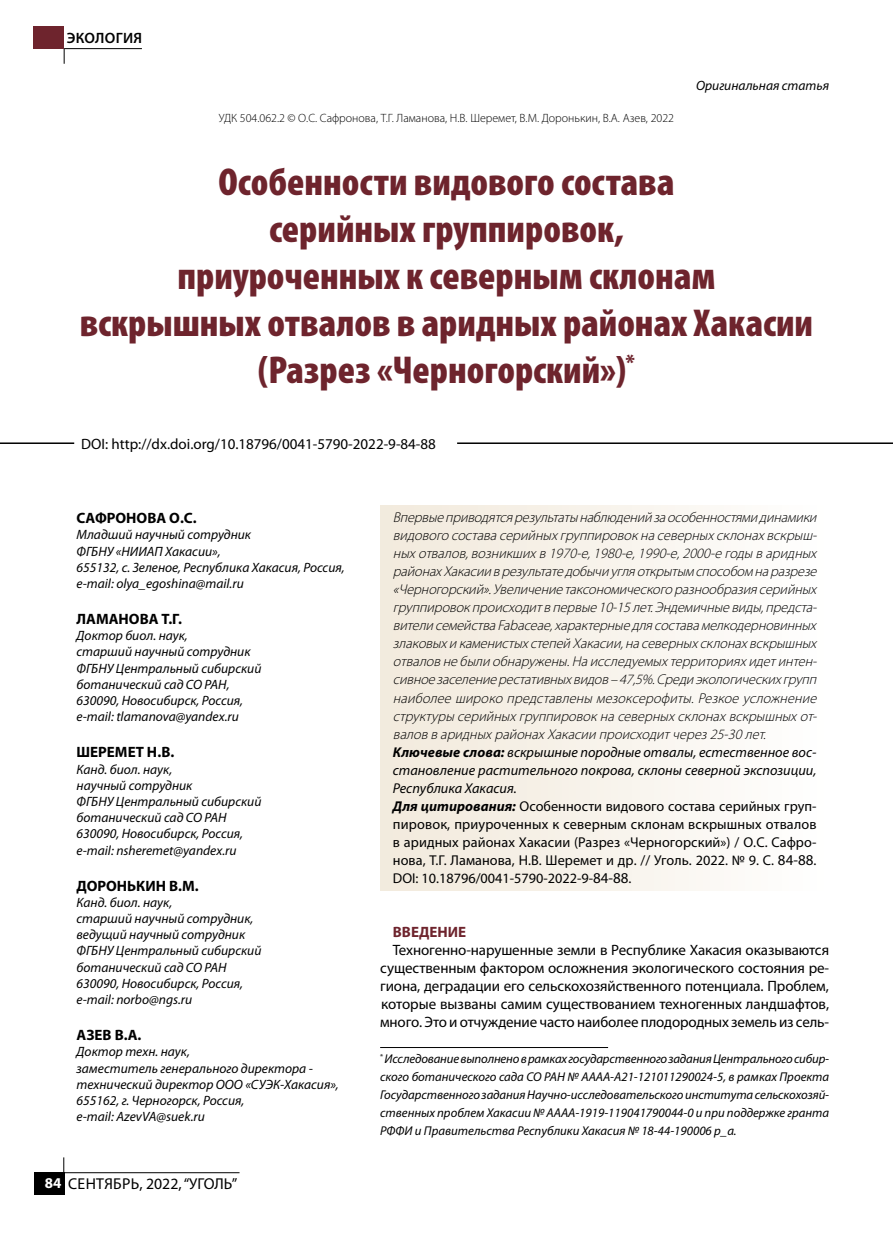
<style>
.page{position:relative;width:893px;height:1234px;background:#fff}
.page>*{position:absolute;margin:0;border:0;box-sizing:border-box;transform-origin:0 0}
.t1{font:900 condensed 39px/46.8px "Myriad Pro";color:#6e242d;text-align:center}
.t2{font:15.75px "Myriad Pro";letter-spacing:.01em;color:#000}
.t3{font:15px/18px "Myriad Pro";letter-spacing:-.01em;color:#000;text-align:justify}
.t4{font:700 15px "Myriad Pro";color:#000}
.t5{font:600 15px "Myriad Pro";letter-spacing:.02em;color:#000}
.t6{font:700 15px "Myriad Pro";color:#6e242d}
.t7{font:italic 300 14.25px/18px "Myriad Pro";color:#000}
.t8{font:italic 13.5px/16.2px "Myriad Pro";color:#000}
.t9{font:italic 12.75px/18px "Myriad Pro";color:#000;text-align:justify}
.t10{font:300 12px "Myriad Pro";color:#000}
.s1{font-weight:700}
.s2{font-weight:400}
.s3{font-weight:400;font-style:normal}
.s4{font-weight:400;font-style:normal;font-size:15px}
.s5{font-weight:700;font-size:15px;color:#fff}
</style>
<div class="page">
<div style="left:380px;top:506px;width:449px;height:384px;background:linear-gradient(to right,#f2e9db,#fffefd)"></div>
<hr style="left:0;top:442px;width:74px;height:2px;background:#000">
<hr style="left:457px;top:442px;width:436px;height:2px;background:#000">
<div style="left:34px;top:1171px;width:30px;height:23px;background:#000"></div>
<hr style="left:64px;top:1171px;width:176px;height:1px;background:#000">
<svg style="left:63px;top:1157px;width:1px;height:15px"></svg>
<hr style="left:64px;top:48px;width:78px;height:1px;background:#000">
<svg style="left:64px;top:48px;width:1px;height:16px"></svg>
<div style="left:34px;top:27px;width:30px;height:22px;background:#6e242d"></div>
<hr style="left:380px;top:1046px;width:228px;height:1px;background:#000">
<p class="t5" style="left:67px;top:28px;width:75px">ЭКОЛОГИЯ</p>
<p class="t10" style="left:219px;top:111px;width:457px">УДК 504.062.2 © О.С. Сафронова, Т.Г. Ламанова, Н.В. Шеремет, В.М. Доронькин, В.А. Азев, 2022</p>
<p class="t8" style="left:696px;top:77px;width:135px">Оригинальная статья</p>
<h1 class="t1" style="left:80px;top:158px;width:735px">Особенности видового состава<br>серийных группировок,<br>приуроченных к северным склонам<br>вскрышных отвалов в аридных районах Хакасии (Разрез «Черногорский»)<sup>*</sup></h1>
<p class="t3" style="left:81px;top:434px;width:356px">DOI: http://dx.doi.org/10.18796/0041-5790-2022-9-84-88</p>
<p class="t7" style="left:393px;top:508px;width:429px">Впервыеприводятсярезультаты наблюденийзаособенностямидинамики видового составасерийныхгруппировокнасеверныхсклонахвскрыш&shy;ныхотвалов,возникшихв1970-е,1980-е,1990-е,2000-егоды варидных районахХакасииврезультатедобычиугляоткрытым способом наразрезе «Черногорский».Увеличениетаксономического разнообразиясерийных группировокпроисходитвпервые10-15лет.Эндемичныевиды,предста&shy;вителисемействаFabaceae,характерныедлясоставамелкодерновинных злаковыхи каменистыхстепей Хакасии,насеверныхсклонахвскрышных отваловнебыли обнаружены.Наисследуемыхтерриторияхидетинтен&shy;сивноезаселениерестативныхвидов–47,5%.Средиэкологическихгрупп наиболее широко представлены мезоксерофиты.Резкое усложнение структуры серийныхгруппировокнасеверныхсклонахвскрышныхот&shy;валовваридныхрайонахХакасии происходитчерез25-30лет.<br><span class="s1">Ключевые слова:</span> <span class="s2">вскрышные породные отвалы, естественное вос&shy;становление растительного покрова, склоны северной экспозиции, Республика Хакасия.<br></span><span class="s1">Для цитирования:</span> <span class="s3">Особенности видового состава серийных груп&shy;пировок, приуроченных к северным склонам вскрышных отвалов в аридных районах Хакасии (Разрез «Черногорский») / О.С. Сафро&shy;нова, Т.Г. Ламанова, Н.В. Шеремет и др. // Уголь. 2022. № 9. С.</span> <span class="s4">84-88</span><span class="s3">.<br>DOI: 10.18796/0041-5790-2022-9-</span><span class="s4">84-88</span><span class="s3">.</span></p>
<p class="t4" style="left:77px;top:508px;width:122px">САФРОНОВА О.С.</p>
<p class="t8" style="left:77px;top:526px;width:270px">Младший научный сотрудник<br>ФГБНУ «НИИАП Хакасии»,<br>655132, с. Зеленое, Республика Хакасия, Россия, e-mail: olya_egoshina@mail.ru</p>
<p class="t4" style="left:77px;top:609px;width:107px">ЛАМАНОВА Т.Г.</p>
<p class="t8" style="left:77px;top:627px;width:186px">Доктор биол. наук,<br>старший научный сотрудник<br>ФГБНУ Центральный сибирский ботанический сад СО РАН,<br>630090, Новосибирск, Россия, e-mail: tlamanova@yandex.ru</p>
<p class="t4" style="left:77px;top:742px;width:99px">ШЕРЕМЕТ Н.В.</p>
<p class="t8" style="left:77px;top:760px;width:186px">Канд. биол. наук,<br>научный сотрудник<br>ФГБНУ Центральный сибирский ботанический сад СО РАН<br>630090, Новосибирск, Россия, e-mail: nsheremet@yandex.ru</p>
<p class="t4" style="left:77px;top:875px;width:124px">ДОРОНЬКИН В.М.</p>
<p class="t8" style="left:77px;top:893px;width:186px">Канд. биол. наук,<br>старший научный сотрудник, ведущий научный сотрудник<br>ФГБНУ Центральный сибирский ботанический сад СО РАН<br>630090, Новосибирск, Россия, e-mail: norbo@ngs.ru</p>
<p class="t4" style="left:77px;top:1025px;width:66px">АЗЕВ В.А.</p>
<p class="t8" style="left:77px;top:1043px;width:264px">Доктор техн. наук,<br>заместитель генерального директора - технический директор ООО «СУЭК-Хакасия»,<br>655162, г. Черногорск, Россия,<br>e-mail: AzevVA@suek.ru</p>
<p class="t9" style="left:380px;top:1049px;width:451px"><sup>*</sup> Исследование выполнено в рамках государственного задания Центрального сибир&shy;ского ботанического сада СО РАН № АААА-А21-121011290024-5, в рамках Проекта Государственного задания Научно-исследовательского института сельскохозяй&shy;ственных проблем Хакасии № АААА-1919-119041790044-0 и при поддержке гранта РФФИ и Правительства Республики Хакасия № 18-44-190006 р_а.</p>
<p class="t6" style="left:393px;top:921px;width:75px">ВВЕДЕНИЕ</p>
<p class="t3" style="left:380px;top:940px;width:451px;text-indent:13px">Техногенно-нарушенные земли в Республике Хакасия оказываются существенным фактором осложнения экологического состояния ре&shy;гиона, деградации его сельскохозяйственного потенциала. Проблем, которые вызваны самим существованием техногенных ландшафтов, много. Это и отчуждение часто наиболее плодородных земель из сель-</p>
<p class="t2" style="left:45px;top:1173px;width:194px"><span class="s5">84</span> СЕНТЯБРЬ, 2022, “УГОЛЬ”</p>
</div>
